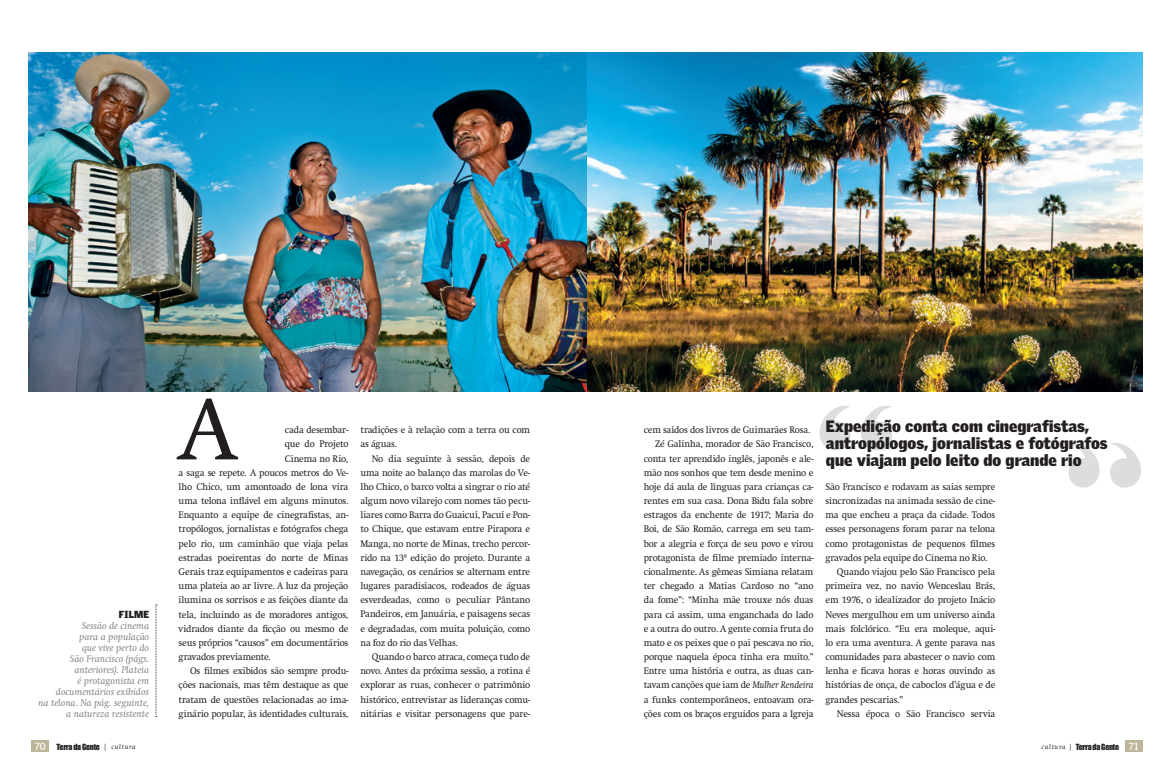
<style>
.page{position:relative;width:1174px;height:783px;background:#fff}
.page>*{position:absolute;margin:0;border:0;box-sizing:border-box;transform-origin:0 0}
.t1{font:90.4px "Swift EF";color:#231f20}
.t2{font:900 16px/17px "Griffith Gothic";color:#231f20}
.t3{font:10px/14.2px "Swift EF";letter-spacing:-.02em;color:#231f20;text-align:justify;scale:.95 1}
.t4{font:italic 10px/11px "Swift EF";color:#808285;text-align:right}
.t5{font:900 10px "Griffith Gothic";color:#231f20}
.t6{font:7.8px "Impact";letter-spacing:-.03em;color:#231f20}
.s1{font-style:italic}
.s2{font-family:"Swift EF";font-weight:700;font-size:10px;color:#fff}
.s3{font-family:"Swift EF";font-size:7px}
.s4{font-family:"Swift EF";font-style:italic;font-size:7px}
</style>
<div class="page">
<img style="left:29px;top:52px;width:1113px;height:339px">
<svg style="left:156px;top:604px;width:1px;height:113px"></svg>
<svg style="left:819px;top:405px;width:73px;height:45px"></svg>
<svg style="left:1068px;top:443px;width:73px;height:44px"></svg>
<div style="left:32px;top:740px;width:17px;height:11px;background:#bcb59a"></div>
<div style="left:1125px;top:740px;width:17px;height:11px;background:#bcb59a"></div>
<p class="t5" style="left:119px;top:607px;width:31px">FILME</p>
<p class="t4" style="left:38px;top:619px;width:112px">Sessão de cinema<br>para a população<br>que vive perto do<br>São Francisco (págs. anteriores). Plateia<br>é protagonista em documentários exibidos<br>na telona. Na pág. seguinte, a natureza resistente</p>
<h1 class="t1" style="left:179px;top:381px;width:59px">A</h1>
<p class="t3" style="left:285px;top:423px;width:68px">cada desembar-</p>
<p class="t3" style="left:285px;top:437px;width:68px">que do Projeto</p>
<p class="t3" style="left:285px;top:451px;width:68px">Cinema no Rio,</p>
<p class="t3" style="left:179px;top:465px;width:180px">a saga se repete. A poucos metros do Ve-</p>
<p class="t3" style="left:179px;top:479px;width:180px">lho Chico, um amontoado de lona vira</p>
<p class="t3" style="left:179px;top:494px;width:180px">uma telona inflável em alguns minutos.</p>
<p class="t3" style="left:179px;top:508px;width:180px">Enquanto a equipe de cinegrafistas, an-</p>
<p class="t3" style="left:179px;top:522px;width:180px">tropólogos, jornalistas e fotógrafos chega</p>
<p class="t3" style="left:179px;top:536px;width:180px">pelo rio, um caminhão que viaja pelas</p>
<p class="t3" style="left:179px;top:550px;width:180px">estradas poeirentas do norte de Minas</p>
<p class="t3" style="left:179px;top:564px;width:180px">Gerais traz equipamentos e cadeiras para</p>
<p class="t3" style="left:179px;top:579px;width:180px">uma plateia ao ar livre. A luz da projeção</p>
<p class="t3" style="left:179px;top:593px;width:180px">ilumina os sorrisos e as feições diante da</p>
<p class="t3" style="left:179px;top:607px;width:180px">tela, incluindo as de moradores antigos,</p>
<p class="t3" style="left:179px;top:621px;width:180px">vidrados diante da ficção ou mesmo de</p>
<p class="t3" style="left:179px;top:635px;width:180px">seus próprios “causos” em documentários</p>
<p class="t3" style="left:179px;top:649px;width:98px">gravados previamente.</p>
<p class="t3" style="left:190px;top:664px;width:168px">Os filmes exibidos são sempre produ-</p>
<p class="t3" style="left:179px;top:678px;width:180px">ções nacionais, mas têm destaque as que</p>
<p class="t3" style="left:179px;top:692px;width:180px">tratam de questões relacionadas ao ima-</p>
<p class="t3" style="left:179px;top:706px;width:180px">ginário popular, às identidades culturais,</p>
<p class="t3" style="left:360px;top:423px;width:180px">tradições e à relação com a terra ou com as águas.</p>
<p class="t3" style="left:360px;top:451px;width:180px;text-indent:11px">No dia seguinte à sessão, depois de uma noite ao balanço das marolas do Ve&shy;lho Chico, o barco volta a singrar o rio até algum novo vilarejo com nomes tão pecu&shy;liares como Barra do Guaicuí, Pacuí e Pon&shy;to Chique, que estavam entre Pirapora e Manga, no norte de Minas, trecho percor&shy;rido na 13ª edição do projeto. Durante a navegação, os cenários se alternam entre lugares paradisíacos, rodeados de águas esverdeadas, como o peculiar Pântano Pandeiros, em Januária, e paisagens secas e degradadas, com muita poluição, como na foz do rio das Velhas.</p>
<p class="t3" style="left:360px;top:649px;width:180px;text-indent:11px">Quando o barco atraca, começa tudo de novo. Antes da próxima sessão, a rotina é explorar as ruas, conhecer o patrimônio histórico, entrevistar as lideranças comu&shy;nitárias e visitar personagens que pare-</p>
<p class="t3" style="left:643px;top:423px;width:177px">cem saídos dos livros de Guimarães Rosa.</p>
<p class="t3" style="left:655px;top:437px;width:168px">Zé Galinha, morador de São Francisco,</p>
<p class="t3" style="left:643px;top:451px;width:180px">conta ter aprendido inglês, japonês e ale-</p>
<p class="t3" style="left:643px;top:465px;width:180px">mão nos sonhos que tem desde menino e</p>
<p class="t3" style="left:643px;top:479px;width:180px">hoje dá aula de línguas para crianças ca-</p>
<p class="t3" style="left:643px;top:494px;width:180px">rentes em sua casa. Dona Bidu fala sobre</p>
<p class="t3" style="left:643px;top:508px;width:180px">estragos da enchente de 1917; Maria do</p>
<p class="t3" style="left:643px;top:522px;width:180px">Boi, de São Romão, carrega em seu tam-</p>
<p class="t3" style="left:643px;top:536px;width:180px">bor a alegria e força de seu povo e virou</p>
<p class="t3" style="left:643px;top:550px;width:180px">protagonista de filme premiado interna-</p>
<p class="t3" style="left:643px;top:564px;width:180px">cionalmente. As gêmeas Simiana relatam</p>
<p class="t3" style="left:643px;top:579px;width:180px">ter chegado a Matias Cardoso no “ano</p>
<p class="t3" style="left:643px;top:593px;width:180px">da fome”: “Minha mãe trouxe nós duas</p>
<p class="t3" style="left:643px;top:607px;width:180px">para cá assim, uma enganchada do lado</p>
<p class="t3" style="left:643px;top:621px;width:180px">e a outra do outro. A gente comia fruta do</p>
<p class="t3" style="left:643px;top:635px;width:180px">mato e os peixes que o pai pescava no rio,</p>
<p class="t3" style="left:643px;top:649px;width:180px">porque naquela época tinha era muito.”</p>
<p class="t3" style="left:643px;top:664px;width:180px">Entre uma história e outra, as duas can-</p>
<p class="t3" style="left:643px;top:678px;width:180px">tavam canções que iam de <span class="s1">Mulher Rendeira</span></p>
<p class="t3" style="left:643px;top:692px;width:180px">a funks contemporâneos, entoavam ora-</p>
<p class="t3" style="left:643px;top:706px;width:180px">ções com os braços erguidos para a Igreja</p>
<h2 class="t2" style="left:826px;top:417px;width:283px">Expedição conta com cinegrafistas, antropólogos, jornalistas e fotógrafos que viajam pelo leito do grande rio</h2>
<p class="t3" style="left:825px;top:479px;width:180px">São Francisco e rodavam as saias sempre</p>
<p class="t3" style="left:825px;top:493px;width:180px">sincronizadas na animada sessão de cine-</p>
<p class="t3" style="left:825px;top:508px;width:180px">ma que encheu a praça da cidade. Todos</p>
<p class="t3" style="left:825px;top:522px;width:180px">esses personagens foram parar na telona</p>
<p class="t3" style="left:825px;top:536px;width:180px">como protagonistas de pequenos filmes</p>
<p class="t3" style="left:825px;top:550px;width:172px">gravados pela equipe do Cinema no Rio.</p>
<p class="t3" style="left:837px;top:564px;width:168px">Quando viajou pelo São Francisco pela</p>
<p class="t3" style="left:825px;top:578px;width:180px">primeira vez, no navio Wenceslau Brás,</p>
<p class="t3" style="left:825px;top:593px;width:180px">em 1976, o idealizador do projeto Inácio</p>
<p class="t3" style="left:825px;top:607px;width:180px">Neves mergulhou em um universo ainda</p>
<p class="t3" style="left:825px;top:621px;width:180px">mais folclórico. “Eu era moleque, aqui-</p>
<p class="t3" style="left:825px;top:635px;width:180px">lo era uma aventura. A gente parava nas</p>
<p class="t3" style="left:825px;top:649px;width:180px">comunidades para abastecer o navio com</p>
<p class="t3" style="left:825px;top:664px;width:180px">lenha e ficava horas e horas ouvindo as</p>
<p class="t3" style="left:825px;top:678px;width:180px">histórias de onça, de caboclos d’água e de</p>
<p class="t3" style="left:825px;top:692px;width:83px">grandes pescarias.”</p>
<p class="t3" style="left:837px;top:706px;width:168px">Nessa época o São Francisco servia</p>
<p class="t6" style="left:35px;top:741px;width:102px"><span class="s2">70</span> Terra da Gente <span class="s3">|</span> <span class="s4">cultura</span></p>
<p class="t6" style="left:1041px;top:741px;width:99px"><span class="s4">cultura</span> <span class="s3">|</span> Terra da Gente <span class="s2">71</span></p>
</div>
